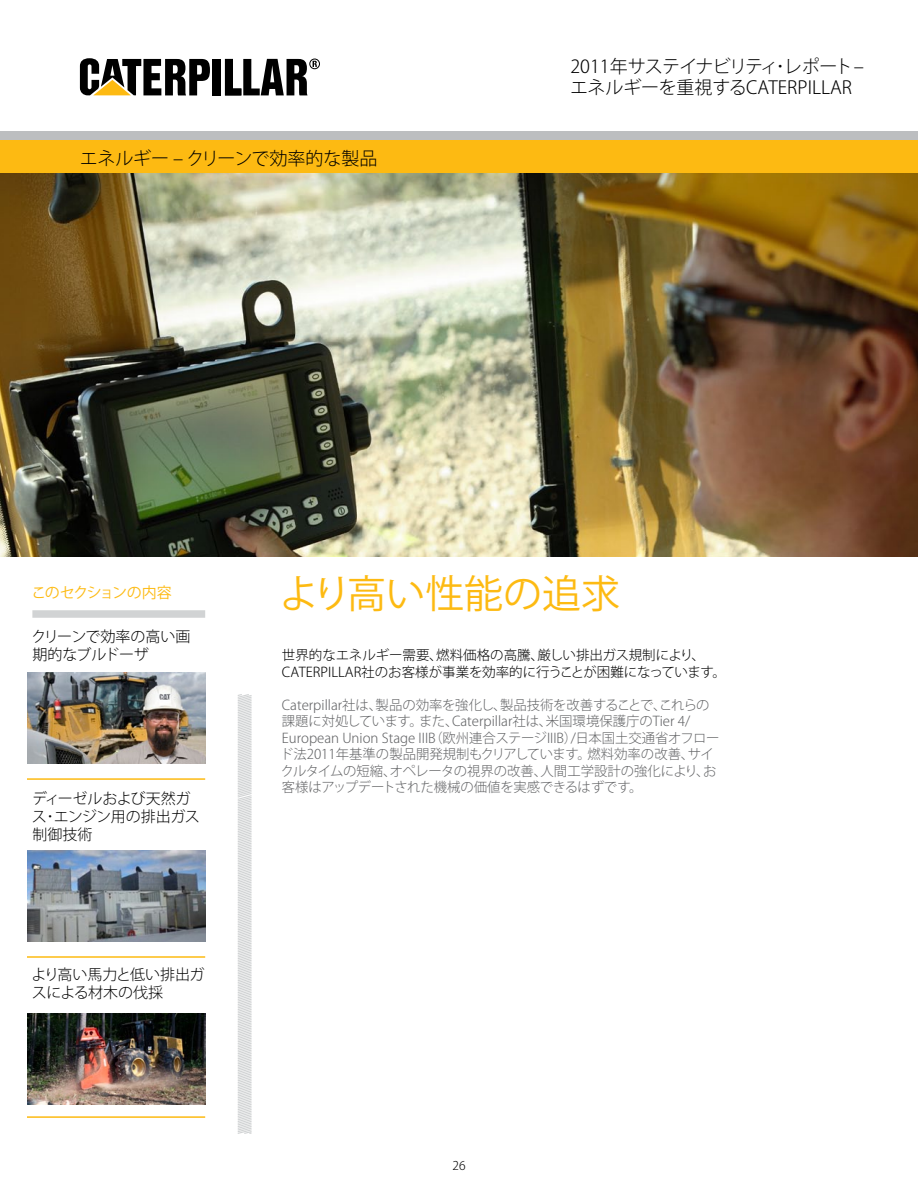
<style>
.page{position:relative;width:918px;height:1188px;background:#fff}
.page>*{position:absolute;margin:0;border:0;box-sizing:border-box;transform-origin:0 0}
.t1{font:39px "Koz Go Pro";color:#fdba12}
.t2{font:300 18px/21.6px "Koz Go Pro";letter-spacing:-.005em;color:#000}
.t3{font:300 15px/18px "Koz Go Pro";letter-spacing:-.02em;color:#000}
.t4{font:300 15px/18px "Koz Go Pro";color:#000}
.t5{font:15px "Koz Go Pro";letter-spacing:-.08em;color:#fdba12}
.t6{font:300 13.5px/16.5px "Koz Go Pro";color:#636466}
.t7{font:300 13.5px/16.5px "Koz Go Pro";color:#000}
.t8{font:300 12px "Koz Go Pro";color:#000}
</style>
<div class="page">
<div style="left:0;top:140px;width:918px;height:34px;background:#fdba12"></div>
<div style="left:0;top:131px;width:918px;height:9px;background:#bcbec0"></div>
<div style="left:213px;top:59px;width:8px;height:36px;background:#000"></div>
<svg style="left:80px;top:58px;width:130px;height:37px"></svg>
<svg style="left:225px;top:59px;width:95px;height:36px"></svg>
<img style="left:0;top:174px;width:918px;height:382px">
<svg style="left:237px;top:694px;width:15px;height:440px;background:#e1e2e3"></svg>
<div style="left:32px;top:610px;width:173px;height:8px;background:#d1d3d4"></div>
<img style="left:27px;top:673px;width:178px;height:90px">
<img style="left:27px;top:851px;width:178px;height:90px">
<img style="left:27px;top:1014px;width:178px;height:90px">
<hr style="left:27px;top:778px;width:178px;height:2px;background:#fdba12">
<hr style="left:27px;top:956px;width:178px;height:2px;background:#fdba12">
<hr style="left:27px;top:1116px;width:178px;height:2px;background:#fdba12">
<h2 class="t2" style="left:80px;top:148px;width:299px">エネルギー – クリーンで効率的な製品</h2>
<h2 class="t2" style="left:570px;top:55px;width:295px">2011年サステイナビリティ･レポート –エネルギーを重視するCATERPILLAR</h2>
<p class="t5" style="left:31px;top:583px;width:142px">このセクションの内容</p>
<p class="t3" style="left:31px;top:628px;width:161px">クリーンで効率の高い画期的なブルドーザ</p>
<p class="t3" style="left:32px;top:789px;width:170px">ディーゼルおよび天然ガス･エンジン用の排出ガス制御技術</p>
<p class="t4" style="left:31px;top:966px;width:175px">より高い馬力と低い排出ガスによる材木の伐採</p>
<h1 class="t1" style="left:280px;top:568px;width:342px">より高い性能の追求</h1>
<p class="t7" style="left:282px;top:647px;width:425px">世界的なエネルギー需要、燃料価格の高騰、厳しい排出ガス規制により、<br>Caterpillar</p>
<p class="t7" style="left:361px;top:664px;width:366px">社のお客様が事業を効率的に行うことが困難になっています。</p>
<p class="t6" style="left:280px;top:697px;width:441px">Caterpillar社は、製品の効率を強化し、製品技術を改善することで、これらの課題に対処しています。また、Caterpillar社は、米国環境保護庁のTier 4/ European Union Stage IIIB（欧州連合ステージIIIB）/日本国土交通省オフロード法2011年基準の製品開発規制もクリアしています。燃料効率の改善、サイクルタイムの短縮、オペレータの視界の改善、人間工学設計の強化により、お客様はアップデートされた機械の価値を実感できるはずです。</p>
<p class="t8" style="left:452px;top:1158px;width:15px">26</p>
</div>
